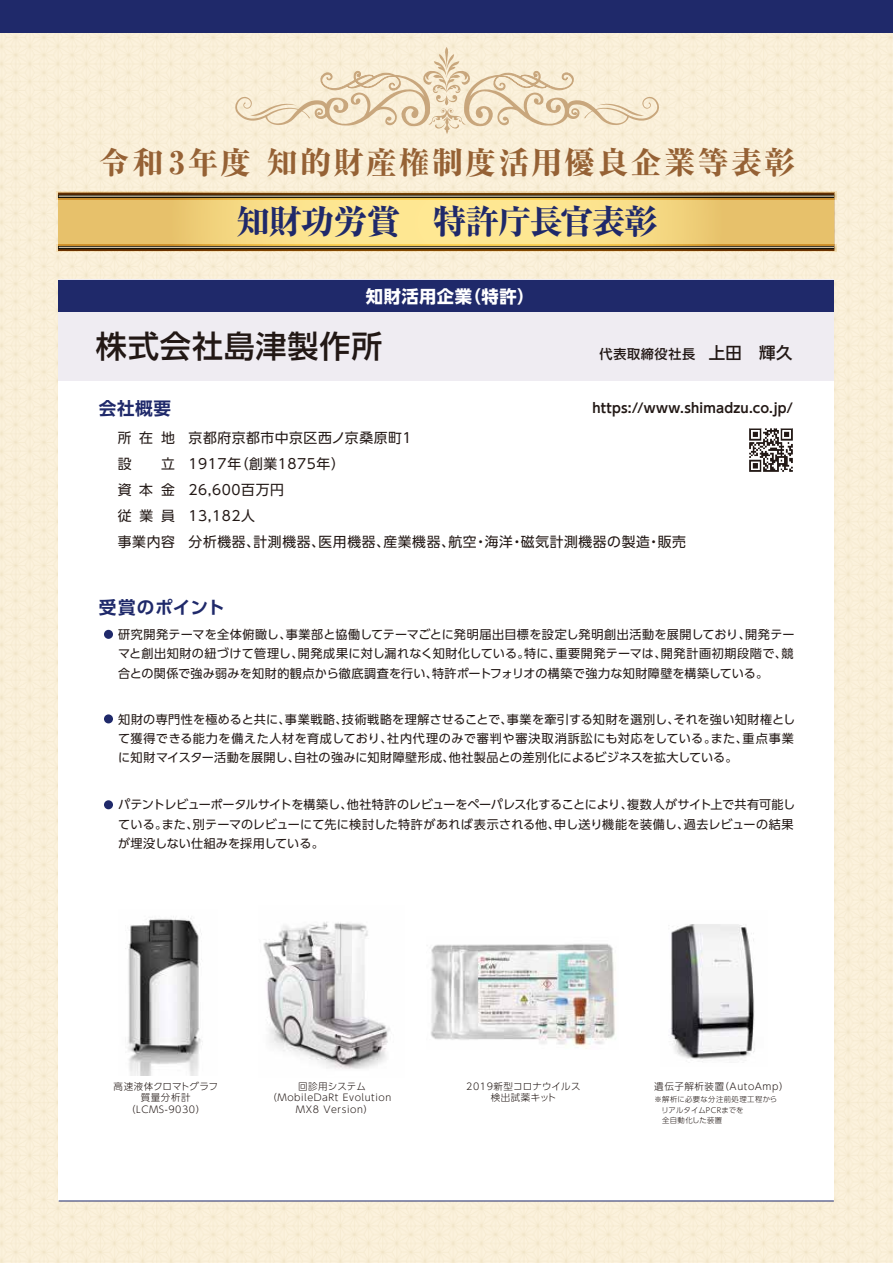
<style>
.page{position:relative;width:893px;height:1263px;background:#fff}
.page>*{position:absolute;margin:0;border:0;box-sizing:border-box;transform-origin:0 0}
.t1{font:800 33.75px "Ryumin Pr 6 N";letter-spacing:-.04em;color:#1f296a}
.t2{font:800 31.05px "Ryumin Pr 6 N";letter-spacing:.07em;color:#956134}
.t3{font:500 31.05px "UD Shin Go Pr 6 N";letter-spacing:.025em;color:#221815}
.t4{font:700 17.55px "UD Shin Go Pr 6 N De";letter-spacing:.035em;color:#1f296a}
.t5{font:700 17.25px "UD Shin Go Pr 6 N";letter-spacing:.03em;color:#fff}
.t6{font:13.8px/26px "UD Shin Go Pr 6 N";letter-spacing:.04em;color:#221815}
.t7{font:700 13.2px "UD Shin Go Pr 6 N De";letter-spacing:.015em;color:#221815}
.t8{font:500 13.2px "UD Shin Go Pr 6 N";letter-spacing:.045em;color:#221815}
.t9{font:12.15px/19.5px "UD Shin Go Pr 6 N";letter-spacing:.005em;color:#221815;text-align:justify}
.t10{font:300 9.45px/11.4px "UD Shin Go Pr 6 N";letter-spacing:.06em;color:#221815;text-align:center}
.t11{font:300 9.45px "UD Shin Go Pr 6 N";letter-spacing:.015em;color:#221815}
.t12{font:300 7.35px/10.4px "UD Shin Go Pr 6 N";letter-spacing:.04em;color:#221815}
.s1{font-size:16.35px}
</style>
<div class="page">
<div style="left:0;top:33px;width:893px;height:1230px;background:#f9efd7"></div>
<div style="left:0;top:0;width:893px;height:33px;background:#1f296a"></div>
<div style="left:59px;top:281px;width:775px;height:920px;background:#fff"></div>
<div style="left:59px;top:280px;width:775px;height:101px;background:#efecf2"></div>
<div style="left:59px;top:280px;width:775px;height:32px;background:#1f296a"></div>
<hr style="left:59px;top:1200px;width:775px;height:1px;background:#1f296a">
<div style="left:104px;top:630px;width:9px;height:9px;background:#1f296a;border-radius:50%"></div>
<div style="left:104px;top:714px;width:9px;height:9px;background:#1f296a;border-radius:50%"></div>
<div style="left:104px;top:800px;width:9px;height:9px;background:#1f296a;border-radius:50%"></div>
<img style="left:749px;top:428px;width:44px;height:44px">
<svg style="left:59px;top:200px;width:775px;height:44px;background:#f3d680"></svg>
<img style="left:56px;top:244px;width:781px;height:8px">
<hr style="left:59px;top:246px;width:775px;height:2px;background:#1f296a">
<img style="left:56px;top:192px;width:781px;height:8px">
<hr style="left:59px;top:195px;width:775px;height:2px;background:#1f296a">
<hr style="left:59px;top:196px;width:775px;height:1px;background:#fcebcb">
<hr style="left:59px;top:247px;width:775px;height:1px;background:#fcebcb">
<img style="left:125px;top:916px;width:78px;height:159px">
<img style="left:263px;top:922px;width:127px;height:147px">
<img style="left:671px;top:924px;width:84px;height:138px">
<img style="left:431px;top:944px;width:185px;height:105px">
<svg style="left:235px;top:47px;width:424px;height:87px;background:#f2e4cb"></svg>
<h2 class="t2" style="left:99px;top:138px;width:698px">令和 3年度 知的財産権制度活用優良企業等表彰</h2>
<h1 class="t1" style="left:236px;top:195px;width:423px">知財功労賞　特許庁長官表彰</h1>
<h3 class="t5" style="left:366px;top:282px;width:170px">知財活用企業（特許）</h3>
<h2 class="t3" style="left:96px;top:321px;width:288px">株式会社島津製作所</h2>
<h3 class="t4" style="left:99px;top:394px;width:74px">会社概要</h3>
<p class="t8" style="left:600px;top:343px;width:194px">代表取締役社長　<span class="s1">上田　輝久</span></p>
<p class="t7" style="left:592px;top:397px;width:202px">https://www.shimadzu.co.jp/</p>
<p class="t6" style="left:118px;top:424px;width:59px">所在地設</p>
<p class="t6" style="left:118px;top:450px;width:59px;text-align:justify;text-indent:43px">立資本金従業員事業内容</p>
<p class="t6" style="left:189px;top:424px;width:499px">京都府京都市中京区西ノ京桑原町1<br>1917年（創業1875年）<br>26,600百万円<br>13,182人<br>分析機器、計測機器、医用機器、産業機器、航空・海洋・磁気計測機器の製造・販売</p>
<h3 class="t4" style="left:99px;top:593px;width:127px">受賞のポイント</h3>
<p class="t9" style="left:118px;top:624px;width:678px">研究開発テーマを全体俯瞰し、事業部と協働してテーマごとに発明届出目標を設定し発明創出活動を展開しており、開発テーマと創出知財の紐づけて管理し、開発成果に対し漏れなく知財化している。特に、重要開発テーマは、開発計画初期段階で、競合との関係で強み弱みを知財的観点から徹底調査を行い、特許ポートフォリオの構築で強力な知財障壁を構築している。</p>
<p class="t9" style="left:118px;top:709px;width:678px">知財の専門性を極めると共に、事業戦略、技術戦略を理解させることで、事業を牽引する知財を選別し、それを強い知財権として獲得できる能力を備えた人材を育成しており、社内代理のみで審判や審決取消訴訟にも対応をしている。また、重点事業に知財マイスター活動を展開し、自社の強みに知財障壁形成、他社製品との差別化によるビジネスを拡大している。</p>
<p class="t9" style="left:118px;top:795px;width:678px;text-align:left">パテントレビューポータルサイトを構築し、他社特許のレビューをペーパレス化することにより、複数人がサイト上で共有可能している。また、別テーマのレビューにて先に検討した特許があれば表示される他、申し送り機能を装備し、過去レビューの結果が埋没しない仕組みを採用している。</p>
<p class="t10" style="left:114px;top:1080px;width:106px">高速液体クロマトグラフ質量分析計（LCMS-9030）</p>
<p class="t11" style="left:298px;top:1079px;width:69px">回診用システム</p>
<p class="t10" style="left:267px;top:1092px;width:125px">（MobileDaRt Evolution</p>
<p class="t10" style="left:296px;top:1103px;width:79px">MX8 Version）</p>
<p class="t10" style="left:466px;top:1080px;width:116px">2019新型コロナウイルス検出試薬キット</p>
<p class="t10" style="left:654px;top:1080px;width:136px">遺伝子解析装置（AutoAmp）</p>
<p class="t12" style="left:654px;top:1094px;width:124px">※解析に必要な分注前処理工程から　リアルタイムPCRまでを<br>　全自動化した装置</p>
</div>
